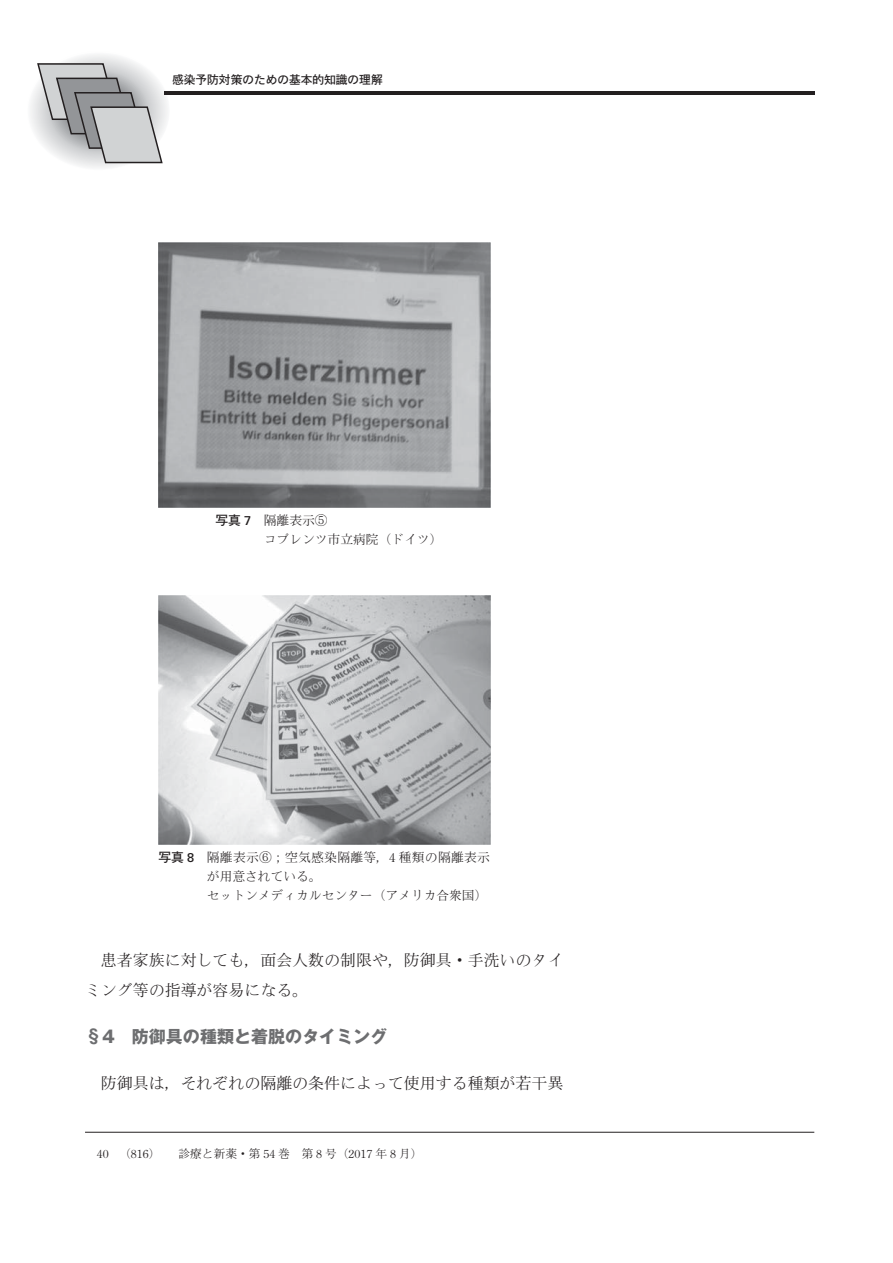
<style>
.page{position:relative;width:893px;height:1263px;background:#fff}
.page>*{position:absolute;margin:0;border:0;box-sizing:border-box;transform-origin:0 0}
.t1{font:16.95px "Gothic MB101 Pro Bold 90 msp RKSJ H";color:#6d6e70}
.t2{font:15.9px/30.8px "Iwa Min Pro Th 90 msp RKSJ H";color:#231f20}
.t3{font:12.75px/19.2px "Iwa Min Pro Th 90 msp RKSJ H";color:#231f20}
.t4{font:11.7px "Iwa Min Pro Th 90 msp RKSJ H";color:#231f20}
.t5{font:11.7px "Iwa O Go Pro Db 90 msp RKSJ H";color:#231f20}
.s1{font-family:"Iwa O Go Pro Db 90 msp RKSJ H"}
</style>
<div class="page">
<div style="left:27px;top:51px;width:143px;height:119px;background:#f4f5f5;border-radius:50%"></div>
<svg style="left:36px;top:62px;width:127px;height:102px"></svg>
<hr style="left:85px;top:1132px;width:729px;height:1px;background:#231f20">
<hr style="left:164px;top:91px;width:650px;height:4px;background:#231f20">
<img style="left:158px;top:242px;width:332px;height:266px">
<img style="left:158px;top:596px;width:332px;height:248px">
<p class="t5" style="left:172px;top:75px;width:212px">感染予防対策のための基本的知識の理解</p>
<p class="t3" style="left:264px;top:513px;width:180px;text-indent:-48px"><span class="s1">写真 7</span>　隔離表示⑤<br>コブレンツ市立病院（ドイツ）</p>
<p class="t3" style="left:207px;top:849px;width:285px;text-indent:-48px"><span class="s1">写真 8</span>　 隔離表示⑥；空気感染隔離等，4 種類の隔離表示が用意されている。<br>セットンメディカルセンター（アメリカ合衆国）</p>
<p class="t2" style="left:85px;top:946px;width:480px;text-indent:16px">患者家族に対しても，面会人数の制限や，防御具・手洗いのタイミング等の指導が容易になる。</p>
<h1 class="t1" style="left:85px;top:1030px;width:304px">§4　防御具の種類と着脱のタイミング</h1>
<p class="t2" style="left:101px;top:1070px;width:464px">防御具は，それぞれの隔離の条件によって使用する種類が若干異</p>
<p class="t4" style="left:97px;top:1150px;width:13px">40</p>
<p class="t4" style="left:179px;top:1150px;width:245px">診療と新薬・第 54 巻　第 8 号（2017 年 8 月）</p>
<p class="t4" style="left:119px;top:1150px;width:43px">（816）</p>
</div>
